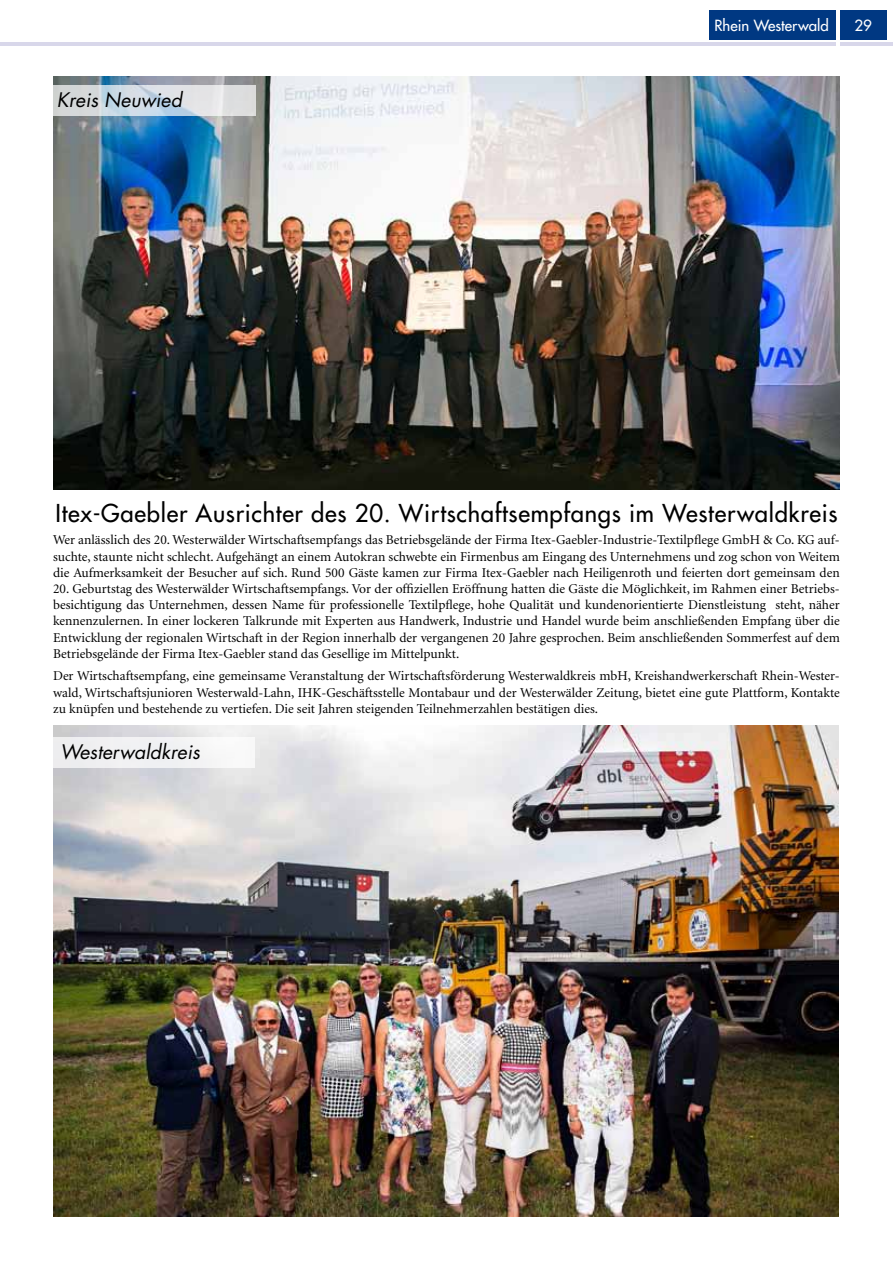
<style>
.page{position:relative;width:893px;height:1263px;background:#fff}
.page>*{position:absolute;margin:0;border:0;box-sizing:border-box;transform-origin:0 0}
.t1{font:24px "Futura LT";letter-spacing:.03em;color:#000}
.t2{font:italic 19.5px "Futura LT";color:#000}
.t3{font:15px "Futura LT";color:#fff}
.t4{font:13.5px/16.2px "Minion LT";color:#000;text-align:justify}
</style>
<div class="page">
<hr style="left:0;top:43px;width:893px;height:3px;background:#d8d7ea">
<div style="left:709px;top:10px;width:178px;height:30px;background:#003882"></div>
<hr style="left:836px;top:0;width:4px;height:46px;background:#fff">
<img style="left:53px;top:77px;width:787px;height:412px">
<img style="left:53px;top:726px;width:786px;height:490px">
<div style="left:52px;top:737px;width:203px;height:31px;background:#f1f1f3"></div>
<svg style="left:53px;top:85px;width:203px;height:31px;background:#d4dbe1"></svg>
<h2 class="t2" style="left:57px;top:88px;width:127px">Kreis Neuwied</h2>
<p class="t3" style="left:714px;top:15px;width:116px">Rhein Westerwald</p>
<p class="t3" style="left:854px;top:15px;width:19px">29</p>
<h1 class="t1" style="left:55px;top:497px;width:784px">Itex-Gaebler Ausrichter des 20. Wirtschaftsempfangs im Westerwaldkreis</h1>
<p class="t4" style="left:53px;top:532px;width:788px">Wer anlässlich des 20. Westerwälder Wirtschaftsempfangs das Betriebsgelände der Firma Itex-Gaebler-Industrie-Textilpflege GmbH &amp; Co. KG auf&shy;suchte, staunte nicht schlecht. Aufgehängt an einem Autokran schwebte ein Firmenbus am Eingang des Unternehmens und zog schon von Weitem die Aufmerksamkeit der Besucher auf sich. Rund 500 Gäste kamen zur Firma Itex-Gaebler nach Heiligenroth und feierten dort gemeinsam den</p>
<p class="t4" style="left:53px;top:581px;width:788px">20. Geburtstag des Westerwälder Wirtschaftsempfangs. Vor der offiziellen Eröffnung hatten die Gäste die Möglichkeit, im Rahmen einer Betriebs&shy;besichtigung das Unternehmen, dessen Name für professionelle Textilpflege, hohe Qualität und kundenorientierte Dienstleistung steht, näher kennenzulernen. In einer lockeren Talkrunde mit Experten aus Handwerk, Industrie und Handel wurde beim anschließenden Empfang über die Entwicklung der regionalen Wirtschaft in der Region innerhalb der vergangenen 20 Jahre gesprochen. Beim anschließenden Sommerfest auf dem Betriebsgelände der Firma Itex-Gaebler stand das Gesellige im Mittelpunkt.</p>
<p class="t4" style="left:53px;top:668px;width:788px">Der Wirtschaftsempfang, eine gemeinsame Veranstaltung der Wirtschaftsförderung Westerwaldkreis mbH, Kreishandwerkerschaft Rhein-Wester&shy;wald, Wirtschaftsjunioren Westerwald-Lahn, IHK-Geschäftsstelle Montabaur und der Westerwälder Zeitung, bietet eine gute Plattform, Kontakte zu knüpfen und bestehende zu vertiefen. Die seit Jahren steigenden Teilnehmerzahlen bestätigen dies.</p>
<h2 class="t2" style="left:60px;top:740px;width:141px">Westerwaldkreis</h2>
</div>
